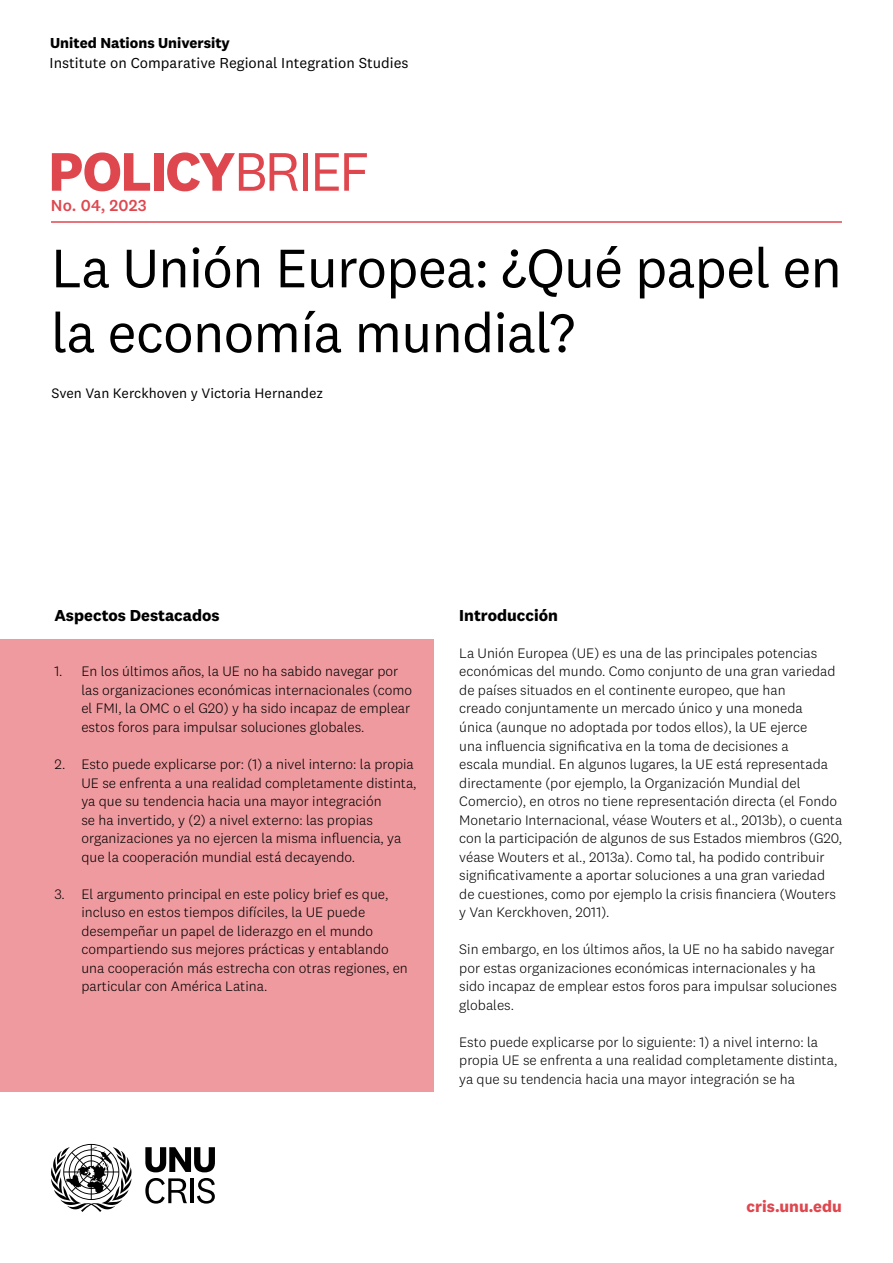
<style>
.page{position:relative;width:893px;height:1263px;background:#fff}
.page>*{position:absolute;margin:0;border:0;box-sizing:border-box;transform-origin:0 0}
.t1{font:56.25px/64.8px "National 2";letter-spacing:-.02em;color:#000001}
.t2{font:700 56.25px "National 2";letter-spacing:-.03em;color:#df474f}
.t3{font:700 16.5px "National 2";color:#000001}
.t4{font:700 16.5px "National 2";color:#df474f}
.t5{font:500 16.5px "National 2";letter-spacing:.01em;color:#df474f}
.t6{font:15px "National 2";color:#000001}
.t7{font:700 15px "National 2";color:#000001}
.text{font:300 14.25px/18.6px "National 2";color:#000001}
.Author{font:14.25px "National 2";color:#000001}
.s1{font-weight:400}
</style>
<div class="page">
<svg style="left:51px;top:1144px;width:81px;height:68px"></svg>
<svg style="left:145px;top:1178px;width:42px;height:25px"></svg>
<hr style="left:191px;top:1178px;width:3px;height:25px;background:#000001">
<svg style="left:197px;top:1178px;width:18px;height:25px"></svg>
<svg style="left:145px;top:1147px;width:70px;height:25px"></svg>
<div style="left:0;top:639px;width:434px;height:453px;background:#ef9a9f"></div>
<hr style="left:51px;top:221px;width:791px;height:2px;background:#df474f">
<p class="t7" style="left:50px;top:34px;width:181px">United Nations University</p>
<p class="t6" style="left:50px;top:53px;width:360px">Institute on Comparative Regional Integration Studies</p>
<p class="t2" style="left:48px;top:137px;width:323px">POLICY<span class="s1">BRIEF</span></p>
<p class="t5" style="left:51px;top:196px;width:97px">No. 04, 2023</p>
<p class="t1" style="left:51px;top:235px;width:792px">La Unión Europea: ¿Qué papel en la economía mundial?</p>
<p class="Author" style="left:51px;top:385px;width:273px">Sven Van Kerckhoven y Victoria Hernandez</p>
<p class="t3" style="left:54px;top:605px;width:167px">Aspectos Destacados</p>
<p class="t3" style="left:459px;top:605px;width:100px">Introducción</p>
<p class="text" style="left:459px;top:644px;width:384px">La Unión Europea (UE) es una de las principales potencias económicas del mundo. Como conjunto de una gran variedad de países situados en el continente europeo, que han<br>creado conjuntamente un mercado único y una moneda<br>única (aunque no adoptada por todos ellos), la UE ejerce<br>una influencia significativa en la toma de decisiones a<br>escala mundial. En algunos lugares, la UE está representada directamente (por ejemplo, la Organización Mundial del Comercio), en otros no tiene representación directa (el Fondo Monetario Internacional, véase Wouters et al., 2013b), o cuenta con la participación de algunos de sus Estados miembros (G20, véase Wouters et al., 2013a). Como tal, ha podido contribuir significativamente a aportar soluciones a una gran variedad de cuestiones, como por ejemplo la crisis financiera (Wouters y Van Kerckhoven, 2011).</p>
<p class="text" style="left:459px;top:940px;width:379px">Sin embargo, en los últimos años, la UE no ha sabido navegar por estas organizaciones económicas internacionales y ha sido incapaz de emplear estos foros para impulsar soluciones globales.</p>
<p class="text" style="left:459px;top:1033px;width:380px">Esto puede explicarse por lo siguiente: 1) a nivel interno: la propia UE se enfrenta a una realidad completamente distinta, ya que su tendencia hacia una mayor integración se ha</p>
<p class="text" style="left:81px;top:662px;width:332px;text-indent:-27px">1. En los últimos años, la UE no ha sabido navegar por las organizaciones económicas internacionales (como el FMI, la OMC o el G20) y ha sido incapaz de emplear estos foros para impulsar soluciones globales.</p>
<p class="text" style="left:81px;top:755px;width:337px;text-indent:-27px">2. Esto puede explicarse por: (1) a nivel interno: la propia UE se enfrenta a una realidad completamente distinta, ya que su tendencia hacia una mayor integración<br>se ha invertido, y (2) a nivel externo: las propias organizaciones ya no ejercen la misma influencia, ya que la cooperación mundial está decayendo.</p>
<p class="text" style="left:81px;top:884px;width:328px;text-indent:-27px">3. El argumento principal en este policy brief es que, incluso en estos tiempos difíciles, la UE puede desempeñar un papel de liderazgo en el mundo compartiendo sus mejores prácticas y entablando una cooperación más estrecha con otras regiones, en particular con América Latina.</p>
<p class="t4" style="left:747px;top:1196px;width:97px">cris.unu.edu</p>
</div>
